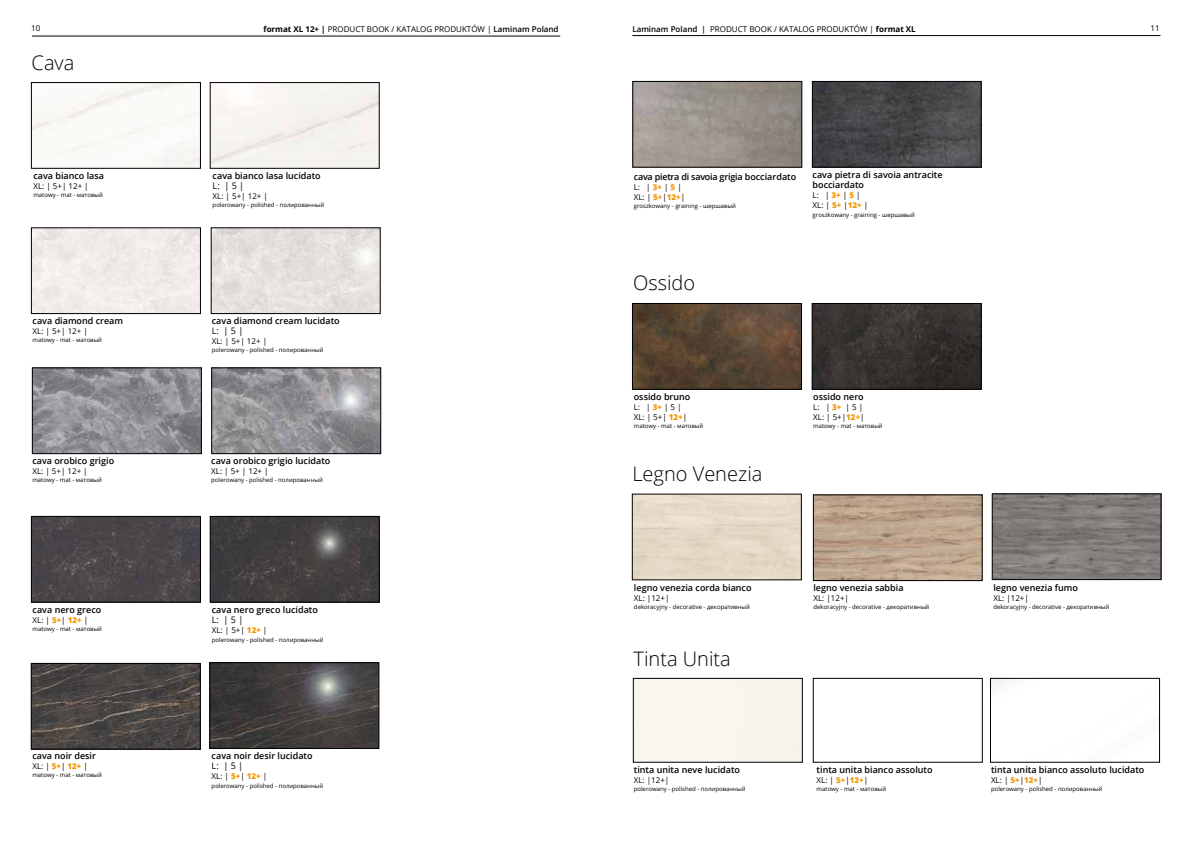
<style>
.page{position:relative;width:1191px;height:842px;background:#fff}
.page>*{position:absolute;margin:0;border:0;box-sizing:border-box;transform-origin:0 0}
.t1{font:300 20px "Open Sans";color:#000}
.t2{font:600 9px/10px "Open Sans";color:#000}
.t3{font:600 9px "Open Sans";letter-spacing:-.025em;color:#000}
.t4{font:9px "Open Sans";color:#000}
.t5{font:8px/10px "Open Sans";color:#000}
.t6{font:6px "Open Sans";color:#000}
.s1{font-weight:700}
.s2{font-weight:600}
.s3{font-weight:800;color:#f39500}
</style>
<div class="page">
<img style="left:634px;top:305px;width:165px;height:82px">
<div style="left:632px;top:303px;width:169px;height:86px;border:1px solid #000"></div>
<img style="left:814px;top:305px;width:165px;height:82px">
<div style="left:812px;top:303px;width:169px;height:86px;border:1px solid #000"></div>
<div style="left:31px;top:82px;width:170px;height:87px;border:1px solid #000"></div>
<img style="left:213px;top:230px;width:165px;height:82px">
<div style="left:211px;top:228px;width:169px;height:86px;border:1px solid #000"></div>
<img style="left:33px;top:518px;width:166px;height:82px">
<div style="left:31px;top:516px;width:170px;height:86px;border:1px solid #000"></div>
<div style="left:210px;top:82px;width:169px;height:87px;border:1px solid #000"></div>
<img style="left:34px;top:370px;width:166px;height:82px">
<div style="left:32px;top:368px;width:170px;height:86px;border:1px solid #000"></div>
<img style="left:212px;top:518px;width:165px;height:82px">
<div style="left:210px;top:516px;width:169px;height:86px;border:1px solid #000"></div>
<div style="left:31px;top:228px;width:170px;height:86px;border:1px solid #000"></div>
<img style="left:213px;top:370px;width:166px;height:82px">
<div style="left:211px;top:368px;width:170px;height:86px;border:1px solid #000"></div>
<img style="left:33px;top:665px;width:165px;height:82px">
<div style="left:31px;top:663px;width:169px;height:86px;border:1px solid #000"></div>
<img style="left:212px;top:664px;width:165px;height:83px">
<div style="left:210px;top:662px;width:169px;height:87px;border:1px solid #000"></div>
<div style="left:632px;top:81px;width:170px;height:86px;border:1px solid #000"></div>
<img style="left:814px;top:83px;width:165px;height:82px">
<div style="left:812px;top:81px;width:169px;height:86px;border:1px solid #000"></div>
<div style="left:633px;top:678px;width:169px;height:84px;border:1px solid #000"></div>
<div style="left:813px;top:678px;width:169px;height:84px;border:1px solid #000"></div>
<div style="left:990px;top:678px;width:169px;height:84px;border:1px solid #000"></div>
<img style="left:815px;top:497px;width:165px;height:82px">
<div style="left:813px;top:495px;width:169px;height:86px;border:1px solid #000"></div>
<img style="left:994px;top:496px;width:165px;height:82px">
<div style="left:992px;top:494px;width:169px;height:86px;border:1px solid #000"></div>
<h3 class="t5" style="left:31px;top:23px;width:11px">10</h3>
<h3 class="t5" style="left:263px;top:24px;width:296px"><span class="s1">format XL 12+ |</span> PRODUCT BOOK / KATALOG PRODUKTÓW | <span class="s2">Laminam Poland</span></h3>
<h3 class="t5" style="left:632px;top:24px;width:285px"><span class="s2">Laminam Poland |</span> PRODUCT BOOK / KATALOG PRODUKTÓW | <span class="s1">format XL</span></h3>
<h3 class="t5" style="left:1150px;top:23px;width:11px">11</h3>
<h1 class="t1" style="left:32px;top:49px;width:44px">Cava</h1>
<h2 class="t2" style="left:33px;top:170px;width:72px">cava bianco lasa</h2>
<h3 class="t5" style="left:33px;top:181px;width:57px">XL: | 5+| 12+ |</h3>
<p class="t6" style="left:33px;top:190px;width:71px">matowy - mat - матовый</p>
<h2 class="t2" style="left:213px;top:170px;width:110px">cava bianco lasa lucidato</h2>
<h2 class="t4" style="left:213px;top:179px;width:33px">L: | 5 |</h2>
<h3 class="t5" style="left:213px;top:191px;width:57px">XL: | 5+| 12+ |</h3>
<p class="t6" style="left:213px;top:200px;width:113px">polerowany - polished - полированный</p>
<h2 class="t3" style="left:634px;top:170px;width:164px">cava pietra di savoia grigia bocciardato</h2>
<h3 class="t5" style="left:634px;top:182px;width:53px">L: | <span class="s3">3+</span> | <span class="s3">5</span> |<br>XL: | <span class="s3">5+</span>|<span class="s3">12+</span>|</h3>
<p class="t6" style="left:634px;top:202px;width:104px">groszkowany - graining - шершавый</p>
<h2 class="t2" style="left:812px;top:170px;width:132px">cava pietra di savoia antracite bocciardato</h2>
<h3 class="t5" style="left:812px;top:190px;width:57px">L: | <span class="s3">3+</span> | <span class="s3">5</span> |<br>XL: | <span class="s3">5+</span> |<span class="s3">12+</span> |</h3>
<p class="t6" style="left:812px;top:211px;width:104px">groszkowany - graining - шершавый</p>
<h1 class="t1" style="left:633px;top:269px;width:64px">Ossido</h1>
<h2 class="t2" style="left:33px;top:316px;width:92px">cava diamond cream</h2>
<h3 class="t5" style="left:33px;top:326px;width:57px">XL: | 5+| 12+ |</h3>
<p class="t6" style="left:33px;top:336px;width:71px">matowy - mat - матовый</p>
<h2 class="t2" style="left:212px;top:316px;width:129px">cava diamond cream lucidato</h2>
<h2 class="t4" style="left:212px;top:325px;width:33px">L: | 5 |</h2>
<h3 class="t5" style="left:212px;top:336px;width:57px">XL: | 5+| 12+ |</h3>
<p class="t6" style="left:212px;top:346px;width:113px">polerowany - polished - полированный</p>
<h2 class="t2" style="left:634px;top:392px;width:58px">ossido bruno</h2>
<h3 class="t5" style="left:634px;top:402px;width:55px">L: | <span class="s3">3+</span> | 5 |<br>XL: | 5+| <span class="s3">12+</span>|</h3>
<p class="t6" style="left:634px;top:422px;width:71px">matowy - mat - матовый</p>
<h2 class="t2" style="left:813px;top:392px;width:52px">ossido nero</h2>
<h3 class="t5" style="left:813px;top:402px;width:53px">L: | <span class="s3">3+</span> | 5 |<br>XL: | 5+|<span class="s3">12+</span>|</h3>
<p class="t6" style="left:813px;top:422px;width:71px">matowy - mat - матовый</p>
<h2 class="t2" style="left:32px;top:456px;width:83px">cava orobico grigio</h2>
<h3 class="t5" style="left:32px;top:466px;width:57px">XL: | 5+| 12+ |</h3>
<p class="t6" style="left:32px;top:476px;width:71px">matowy - mat - матовый</p>
<h2 class="t2" style="left:211px;top:456px;width:121px">cava orobico grigio lucidato</h2>
<h3 class="t5" style="left:211px;top:466px;width:59px">XL: | 5+ | 12+ |</h3>
<p class="t6" style="left:211px;top:476px;width:113px">polerowany - polished - полированный</p>
<h1 class="t1" style="left:632px;top:460px;width:132px">Legno Venezia</h1>
<h2 class="t2" style="left:33px;top:604px;width:70px">cava nero greco</h2>
<h3 class="t5" style="left:33px;top:615px;width:57px">XL: | <span class="s3">5+</span>| <span class="s3">12+</span> |</h3>
<p class="t6" style="left:33px;top:624px;width:71px">matowy - mat - матовый</p>
<h2 class="t2" style="left:212px;top:604px;width:108px">cava nero greco lucidato</h2>
<h2 class="t4" style="left:212px;top:613px;width:33px">L: | 5 |</h2>
<h3 class="t5" style="left:212px;top:625px;width:57px">XL: | 5+| <span class="s3">12+</span> |</h3>
<p class="t6" style="left:212px;top:635px;width:113px">polerowany - polished - полированный</p>
<h2 class="t2" style="left:634px;top:583px;width:119px">legno venezia corda bianco</h2>
<h3 class="t5" style="left:634px;top:593px;width:37px">XL: |12+|</h3>
<p class="t6" style="left:634px;top:603px;width:117px">dekoracyjny - decorative - декоративный</p>
<h2 class="t2" style="left:813px;top:583px;width:92px">legno venezia sabbia</h2>
<h3 class="t5" style="left:813px;top:593px;width:37px">XL: |12+|</h3>
<p class="t6" style="left:813px;top:603px;width:117px">dekoracyjny - decorative - декоративный</p>
<h2 class="t2" style="left:993px;top:583px;width:86px">legno venezia fumo</h2>
<h3 class="t5" style="left:993px;top:593px;width:37px">XL: |12+|</h3>
<p class="t6" style="left:993px;top:603px;width:117px">dekoracyjny - decorative - декоративный</p>
<h1 class="t1" style="left:633px;top:645px;width:99px">Tinta Unita</h1>
<h2 class="t2" style="left:32px;top:751px;width:65px">cava noir desir</h2>
<h3 class="t5" style="left:32px;top:761px;width:57px">XL: | <span class="s3">5+</span>| <span class="s3">12+</span> |</h3>
<p class="t6" style="left:32px;top:771px;width:71px">matowy - mat - матовый</p>
<h2 class="t2" style="left:212px;top:751px;width:102px">cava noir desir lucidato</h2>
<h2 class="t4" style="left:212px;top:760px;width:33px">L: | 5 |</h2>
<h3 class="t5" style="left:212px;top:771px;width:57px">XL: | <span class="s3">5+</span>| <span class="s3">12+</span> |</h3>
<p class="t6" style="left:212px;top:782px;width:113px">polerowany - polished - полированный</p>
<h2 class="t2" style="left:634px;top:765px;width:108px">tinta unita neve lucidato</h2>
<h3 class="t5" style="left:634px;top:775px;width:37px">XL: |12+|</h3>
<p class="t6" style="left:634px;top:785px;width:113px">polerowany - polished - полированный</p>
<h2 class="t2" style="left:816px;top:765px;width:117px">tinta unita bianco assoluto</h2>
<h3 class="t5" style="left:816px;top:775px;width:53px">XL: | <span class="s3">5+</span>|<span class="s3">12+</span>|</h3>
<p class="t6" style="left:816px;top:785px;width:71px">matowy - mat - матовый</p>
<h2 class="t2" style="left:991px;top:765px;width:155px">tinta unita bianco assoluto lucidato</h2>
<h3 class="t5" style="left:991px;top:775px;width:53px">XL: | <span class="s3">5+</span>|<span class="s3">12+</span>|</h3>
<p class="t6" style="left:991px;top:785px;width:113px">polerowany - polished - полированный</p>
</div>
